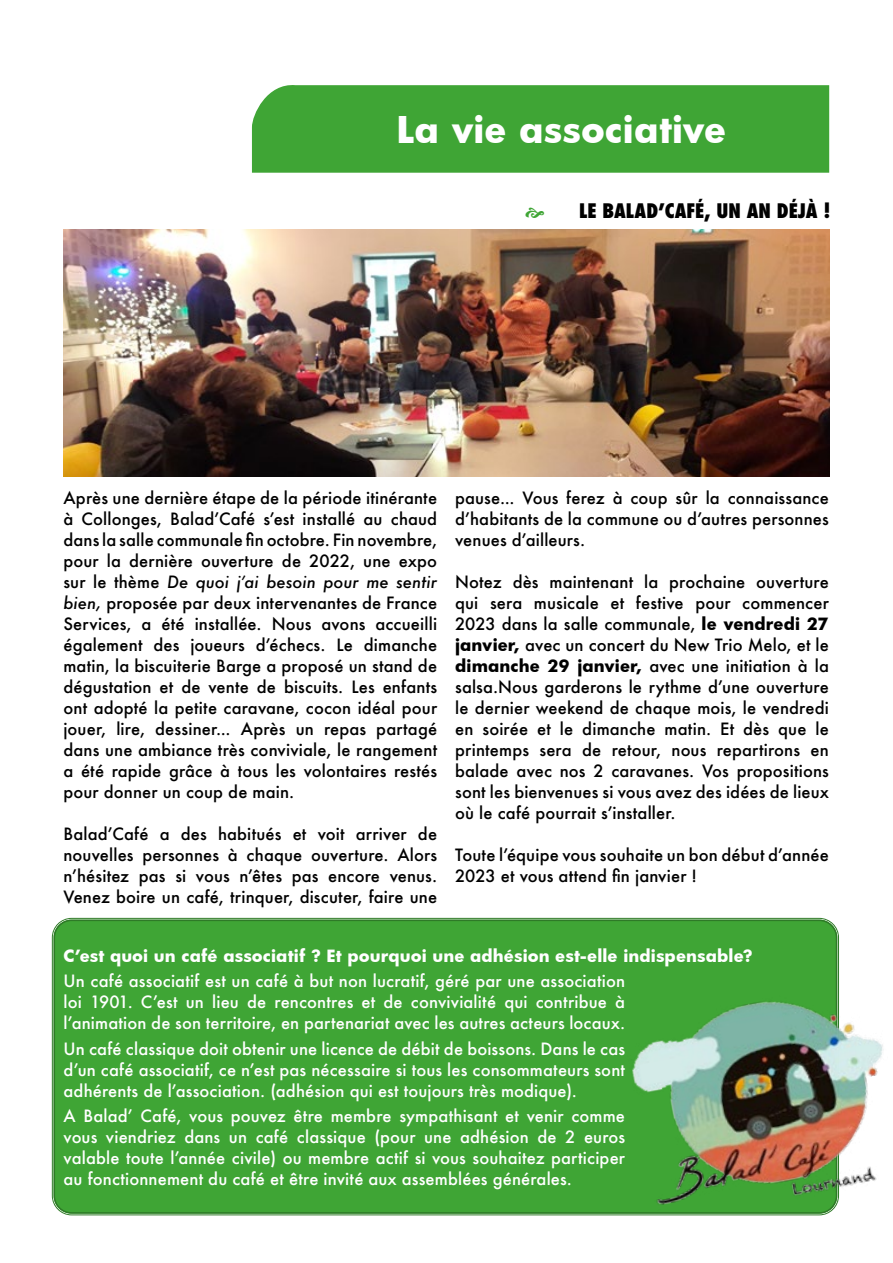
<style>
.page{position:relative;width:893px;height:1263px;background:#fff}
.page>*{position:absolute;margin:0;border:0;box-sizing:border-box;transform-origin:0 0}
.t1{font:700 36px "Futura";color:#fff}
.t2{font:800 condensed 19.5px "Futura";letter-spacing:.005em;color:#000}
.t3{font:500 16.5px/21px "Futura";letter-spacing:.01em;color:#000;text-align:justify}
.t4{font:500 16.5px/21px "Futura";letter-spacing:.01em;color:#fff;text-align:justify}
.t5{font:700 16.5px "Futura";letter-spacing:.005em;color:#fff}
.s1{font-style:italic}
.s2{font-weight:700}
</style>
<div class="page">
<div style="left:252px;top:85px;width:577px;height:88px;background:#3fa535"></div>
<img style="left:63px;top:230px;width:767px;height:247px">
<div style="left:54px;top:920px;width:783px;height:294px;background:#3fa535;border-radius:18px"></div>
<div style="left:54px;top:920px;width:783px;height:294px;border:2px solid #2e7a27;border-radius:17px"></div>
<img style="left:585px;top:952px;width:298px;height:264px">
<svg style="left:798px;top:1196px;width:14px;height:8px"></svg>
<h1 class="t1" style="left:397px;top:104px;width:331px">La vie associative</h1>
<p class="t2" style="left:579px;top:198px;width:253px">LE BALAD’CAFÉ, UN AN DÉJÀ !</p>
<p class="t3" style="left:63px;top:487px;width:375px">Après une dernière étape de la période itinérante à Collonges, Balad’Café s’est installé au chaud dans la salle communale fin octobre. Fin novembre, pour la dernière ouverture de 2022, une expo sur le thème <span class="s1">De quoi j’ai besoin pour me sentir bien,</span> proposée par deux intervenantes de France Services, a été installée. Nous avons accueilli également des joueurs d’échecs. Le dimanche matin, la biscuiterie Barge a proposé un stand de dégustation et de vente de biscuits. Les enfants ont adopté la petite caravane, cocon idéal pour jouer, lire, dessiner... Après un repas partagé dans une ambiance très conviviale, le rangement a été rapide grâce à tous les volontaires restés pour donner un coup de main.</p>
<p class="t3" style="left:63px;top:823px;width:375px">Balad’Café a des habitués et voit arriver de nouvelles personnes à chaque ouverture. Alors n’hésitez pas si vous n’êtes pas encore venus.<br>Venez boire un café, trinquer, discuter, faire une</p>
<p class="t3" style="left:455px;top:487px;width:375px">pause... Vous ferez à coup sûr la connaissance d’habitants de la commune ou d’autres personnes venues d’ailleurs.</p>
<p class="t3" style="left:455px;top:571px;width:375px">Notez dès maintenant la prochaine ouverture qui sera musicale et festive pour commencer 2023 dans la salle communale, <span class="s2">le vendredi 27 janvier,</span> avec un concert du New Trio Melo, et le <span class="s2">dimanche 29 janvier,</span> avec une initiation à la salsa.Nous garderons le rythme d’une ouverture le dernier weekend de chaque mois, le vendredi en soirée et le dimanche matin. Et dès que le printemps sera de retour, nous repartirons en balade avec nos 2 caravanes. Vos propositions sont les bienvenues si vous avez des idées de lieux où le café pourrait s’installer.</p>
<p class="t3" style="left:455px;top:844px;width:375px">Toute l’équipe vous souhaite un bon début d’année<br>2023 et vous attend fin janvier !</p>
<p class="t5" style="left:64px;top:944px;width:691px">C’est quoi un café associatif ? Et pourquoi une adhésion est-elle indispensable?</p>
<p class="t4" style="left:64px;top:970px;width:563px">Un café associatif est un café à but non lucratif, géré par une association loi 1901. C’est un lieu de rencontres et de convivialité qui contribue à l’animation de son territoire, en partenariat avec les autres acteurs locaux.</p>
<p class="t4" style="left:64px;top:1038px;width:563px">Un café classique doit obtenir une licence de débit de boissons. Dans le cas d’un café associatif, ce n’est pas nécessaire si tous les consommateurs sont adhérents de l’association. (adhésion qui est toujours très modique).</p>
<p class="t4" style="left:64px;top:1105px;width:563px">A Balad’ Café, vous pouvez être membre sympathisant et venir comme vous viendriez dans un café classique (pour une adhésion de 2 euros valable toute l’année civile) ou membre actif si vous souhaitez participer au fonctionnement du café et être invité aux assemblées générales.</p>
</div>
